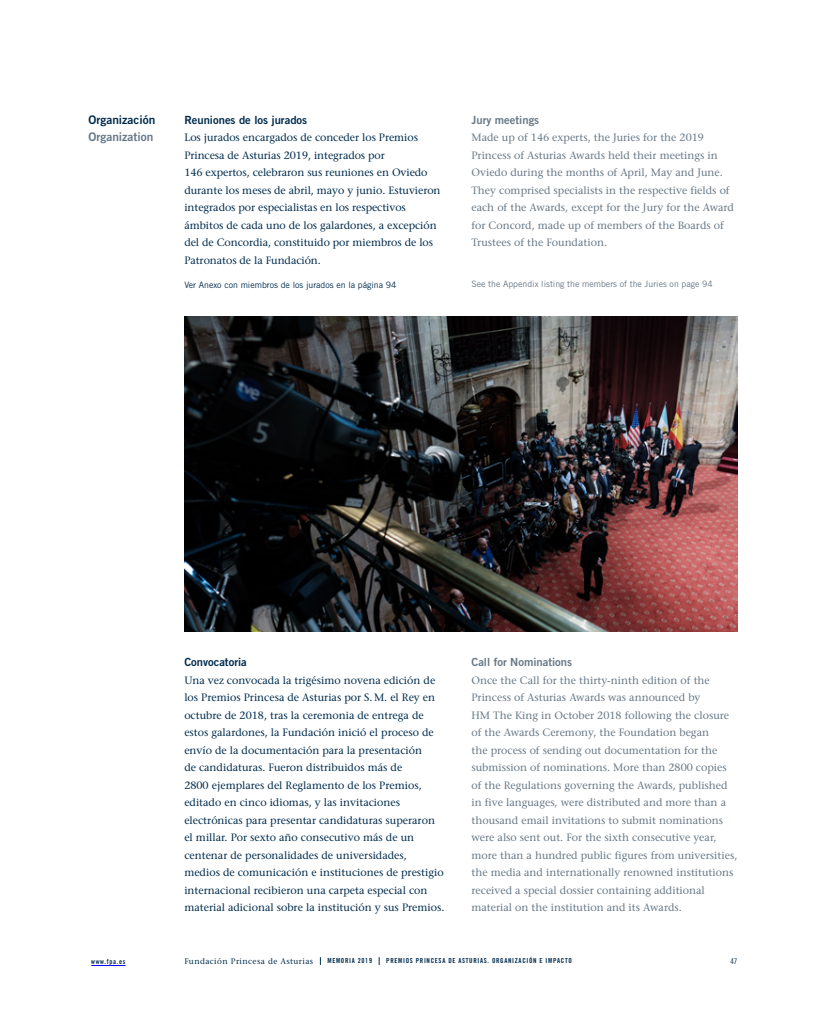
<style>
.page{position:relative;width:826px;height:1017px;background:#fff}
.page>*{position:absolute;margin:0;border:0;box-sizing:border-box;transform-origin:0 0}
.t1{font:11.88px "Trade Gothic LT Std Bd 2";color:#002c4d}
.t2{font:11.88px "Trade Gothic LT Std Bd 2";color:#677887}
.t3{font:11.25px "Trade Gothic LT Std Bd 2";color:#002c4d}
.t4{font:11.25px "Trade Gothic LT Std Bd 2";color:#677887}
.t5{font:10.62px/17.5px "Stone Serif";color:#002c4d}
.t6{font:10.62px/17.5px "Stone Serif";color:#677887}
.t7{font:8.75px "Trade Gothic LT Std";color:#677887}
.t8{font:8.75px "Trade Gothic LT Std";color:#002c4d}
.t9{font:8.12px "Stone Serif";letter-spacing:.05em;color:#002c4d}
.t10{font:7.88px "Trade Gothic LT Std Cn 18";color:#002c4d}
.t11{font:6.88px "Trade Gothic LT Std Bd Cn 20";letter-spacing:.1em;color:#002c4d}
</style>
<div class="page">
<hr style="left:91px;top:965px;width:34px;height:1px;background:#00f">
<img style="left:184px;top:316px;width:553px;height:315px">
<p class="t1" style="left:89px;top:112px;width:68px">Organización</p>
<p class="t2" style="left:89px;top:129px;width:66px">Organization</p>
<p class="t3" style="left:184px;top:113px;width:124px">Reuniones de los jurados</p>
<p class="t5" style="left:184px;top:129px;width:258px">Los jurados encargados de conceder los Premios Princesa de Asturias 2019, integrados por<br>146 expertos, celebraron sus reuniones en Oviedo durante los meses de abril, mayo y junio. Estuvieron integrados por especialistas en los respectivos ámbitos de cada uno de los galardones, a excepción del de Concordia, constituido por miembros de los Patronatos de la Fundación.</p>
<p class="t8" style="left:184px;top:280px;width:214px">Ver Anexo con miembros de los jurados en la página 94</p>
<p class="t4" style="left:471px;top:113px;width:69px">Jury meetings</p>
<p class="t6" style="left:471px;top:129px;width:264px">Made up of 146 experts, the Juries for the 2019<br>Princess of Asturias Awards held their meetings in Oviedo during the months of April, May and June.<br>They comprised specialists in the respective fields of each of the Awards, except for the Jury for the Award for Concord, made up of members of the Boards of Trustees of the Foundation.</p>
<p class="t7" style="left:471px;top:279px;width:243px">See the Appendix listing the members of the Juries on page 94</p>
<p class="t3" style="left:184px;top:655px;width:64px">Convocatoria</p>
<p class="t5" style="left:184px;top:671px;width:262px">Una vez convocada la trigésimo novena edición de los Premios Princesa de Asturias por S.M. el Rey en octubre de 2018, tras la ceremonia de entrega de estos galardones, la Fundación inició el proceso de envío de la documentación para la presentación<br>de candidaturas. Fueron distribuidos más de<br>2800 ejemplares del Reglamento de los Premios, editado en cinco idiomas, y las invitaciones electrónicas para presentar candidaturas superaron el millar. Por sexto año consecutivo más de un centenar de personalidades de universidades, medios de comunicación e instituciones de prestigio internacional recibieron una carpeta especial con material adicional sobre la institución y sus Premios.</p>
<p class="t4" style="left:471px;top:655px;width:102px">Call for Nominations</p>
<p class="t6" style="left:471px;top:671px;width:267px">Once the Call for the thirty-ninth edition of the Princess of Asturias Awards was announced by<br>HM The King in October 2018 following the closure of the Awards Ceremony, the Foundation began<br>the process of sending out documentation for the submission of nominations. More than 2800 copies of the Regulations governing the Awards, published in five languages, were distributed and more than a thousand email invitations to submit nominations were also sent out. For the sixth consecutive year, more than a hundred public figures from universities, the media and internationally renowned institutions received a special dossier containing additional material on the institution and its Awards.</p>
<p class="t11" style="left:91px;top:957px;width:36px">www.fpa.es</p>
<p class="t9" style="left:184px;top:956px;width:130px">Fundación Princesa de Asturias</p>
<p class="t11" style="left:327px;top:957px;width:46px">MEMORIA 2019</p>
<p class="t11" style="left:386px;top:957px;width:187px">PREMIOS PRINCESA DE ASTURIAS. ORGANIZACIÓN E IMPACTO</p>
<p class="t10" style="left:730px;top:956px;width:8px">47</p>
</div>
